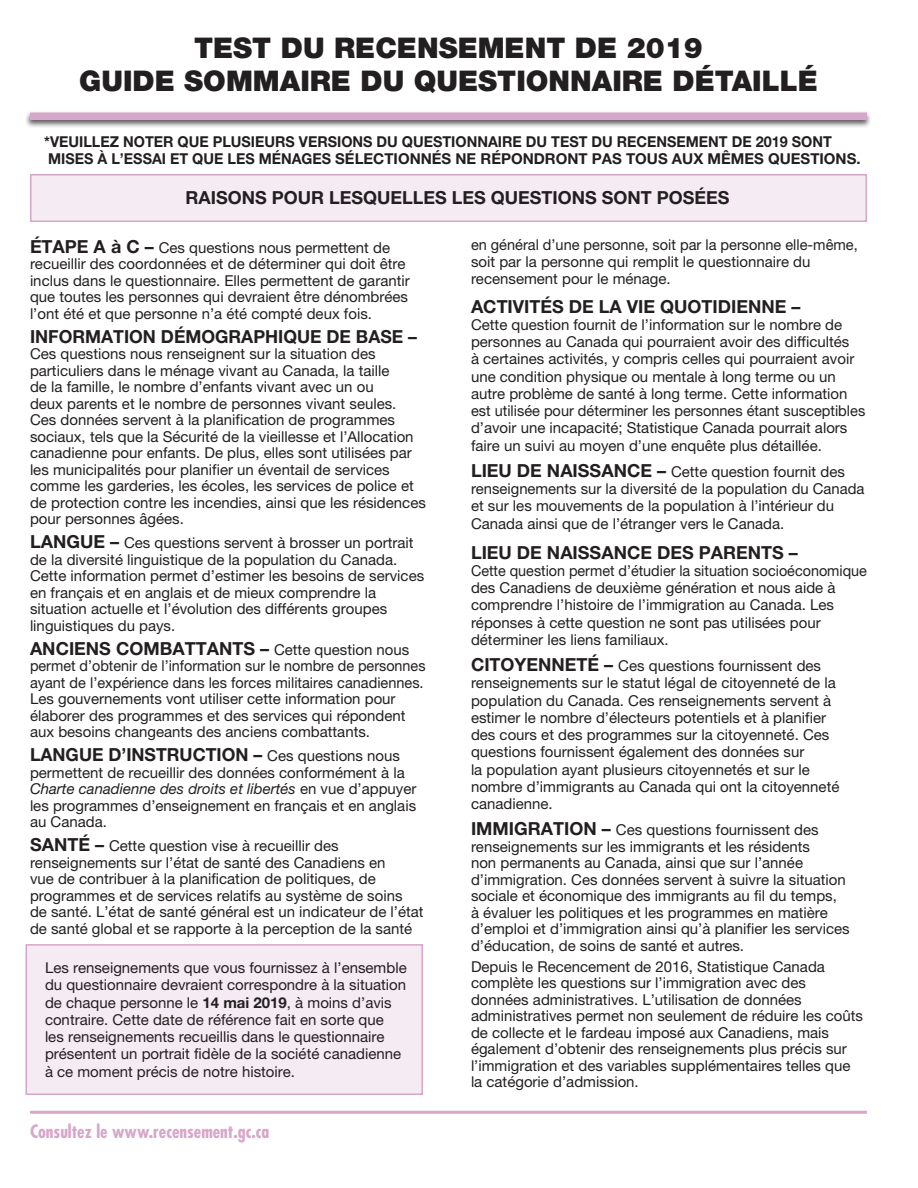
<style>
.page{position:relative;width:918px;height:1188px;background:#fff}
.page>*{position:absolute;margin:0;border:0;box-sizing:border-box;transform-origin:0 0}
.t1{font:900 28.5px "Helvetica Neue LT Pro";color:#231f20}
.t2{font:700 18px "Helvetica Neue LT Pro";color:#231f20}
.t3{font:700 condensed 18px "Futura";color:#d7a6cb}
.t4{font:15px/16.5px "Helvetica Neue LT Pro";color:#231f20}
.t5{font:15px/16.5px "Helvetica Neue LT Pro";color:#231f20;scale:.96 1}
.t6{font:700 15px "Helvetica Neue LT Pro";color:#231f20;scale:.96 1}
.s1{font-weight:700;font-size:18px}
.s2{font-weight:400;font-size:15px}
.s3{font-style:italic}
.s4{font-weight:700}
</style>
<div class="page">
<div style="left:25px;top:110px;width:847px;height:18px;background:#231f20;opacity:.75"></div>
<div style="left:30px;top:112px;width:837px;height:8px;background:#d7a6cb"></div>
<hr style="left:30px;top:1111px;width:837px;height:3px;background:#d7a6cb">
<div style="left:26px;top:945px;width:396px;height:149px;background:#f5ebf3"></div>
<div style="left:26px;top:944px;width:397px;height:151px;border:2px solid #d7a6cb"></div>
<div style="left:31px;top:175px;width:835px;height:46px;background:#f5ebf3"></div>
<div style="left:30px;top:174px;width:837px;height:48px;border:2px solid #d7a6cb"></div>
<p class="t1" style="left:194px;top:31px;width:510px">TEST DU RECENSEMENT DE 2019</p>
<p class="t1" style="left:79px;top:64px;width:740px">GUIDE SOMMAIRE DU QUESTIONNAIRE DÉTAILLÉ</p>
<p class="t6" style="left:44px;top:132px;width:822px">*VEUILLEZ NOTER QUE PLUSIEURS VERSIONS DU QUESTIONNAIRE DU TEST DU RECENSEMENT DE 2019 SONT</p>
<p class="t6" style="left:48px;top:149px;width:848px">MISES À L’ESSAI ET QUE LES MÉNAGES SÉLECTIONNÉS NE RÉPONDRONT PAS TOUS AUX MÊMES QUESTIONS.</p>
<p class="t2" style="left:185px;top:187px;width:546px">RAISONS POUR LESQUELLES LES QUESTIONS SONT POSÉES</p>
<p class="t4" style="left:30px;top:239px;width:381px"><span class="s1">ÉTAPE A à C –</span> Ces questions nous permettent de recueillir des coordonnées et de déterminer qui doit être inclus dans le questionnaire. Elles permettent de garantir que toutes les personnes qui devraient être dénombrées l’ont été et que personne n’a été compté deux fois.</p>
<p class="t2" style="left:30px;top:325px;width:389px">INFORMATION DÉMOGRAPHIQUE DE BASE –</p>
<p class="t4" style="left:30px;top:345px;width:397px">Ces questions nous renseignent sur la situation des particuliers dans le ménage vivant au Canada, la taille<br>de la famille, le nombre d’enfants vivant avec un ou<br>deux parents et le nombre de personnes vivant seules.<br>Ces données servent à la planification de programmes sociaux, tels que la Sécurité de la vieillesse et l’Allocation canadienne pour enfants. De plus, elles sont utilisées par les municipalités pour planifier un éventail de services comme les garderies, les écoles, les services de police et de protection contre les incendies, ainsi que les résidences pour personnes âgées.</p>
<p class="t4" style="left:30px;top:534px;width:396px"><span class="s1">LANGUE –</span> Ces questions servent à brosser un portrait de la diversité linguistique de la population du Canada.<br>Cette information permet d’estimer les besoins de services en français et en anglais et de mieux comprendre la situation actuelle et l’évolution des différents groupes linguistiques du pays.</p>
<p class="t2" style="left:30px;top:637px;width:381px">ANCIENS COMBATTANTS – <span class="s2">Cette question nous</span></p>
<p class="t5" style="left:30px;top:657px;width:414px">permet d’obtenir de l’information sur le nombre de personnes ayant de l’expérience dans les forces militaires canadiennes.<br>Les gouvernements vont utiliser cette information pour élaborer des programmes et des services qui répondent aux besoins changeants des anciens combattants.</p>
<p class="t2" style="left:30px;top:744px;width:372px">LANGUE D’INSTRUCTION – <span class="s2">Ces questions nous</span></p>
<p class="t4" style="left:30px;top:764px;width:388px">permettent de recueillir des données conformément à la <span class="s3">Charte canadienne des droits et libertés</span> en vue d’appuyer les programmes d’enseignement en français et en anglais au Canada.</p>
<p class="t4" style="left:30px;top:837px;width:395px"><span class="s1">SANTÉ –</span> Cette question vise à recueillir des renseignements sur l’état de santé des Canadiens en<br>vue de contribuer à la planification de politiques, de programmes et de services relatifs au système de soins<br>de santé. L’état de santé général est un indicateur de l’état de santé global et se rapporte à la perception de la santé</p>
<p class="t4" style="left:45px;top:959px;width:363px;line-height:17.2px">Les renseignements que vous fournissez à l’ensemble du questionnaire devraient correspondre à la situation de chaque personne le <span class="s4">14 mai 2019</span>, à moins d’avis contraire. Cette date de référence fait en sorte que<br>les renseignements recueillis dans le questionnaire présentent un portrait fidèle de la société canadienne à ce moment précis de notre histoire.</p>
<p class="t3" style="left:30px;top:1120px;width:241px">Consultez le www.recensement.gc.ca</p>
<p class="t4" style="left:471px;top:236px;width:388px">en général d’une personne, soit par la personne elle-même, soit par la personne qui remplit le questionnaire du recensement pour le ménage.</p>
<p class="t2" style="left:471px;top:295px;width:331px">ACTIVITÉS DE LA VIE QUOTIDIENNE –</p>
<p class="t4" style="left:471px;top:316px;width:396px;line-height:17.2px">Cette question fournit de l’information sur le nombre de personnes au Canada qui pourraient avoir des difficultés<br>à certaines activités, y compris celles qui pourraient avoir une condition physique ou mentale à long terme ou un autre problème de santé à long terme. Cette information est utilisée pour déterminer les personnes étant susceptibles d’avoir une incapacité; Statistique Canada pourrait alors faire un suivi au moyen d’une enquête plus détaillée.</p>
<p class="t4" style="left:471px;top:463px;width:395px;line-height:17.2px"><span class="s1">LIEU DE NAISSANCE –</span> Cette question fournit des renseignements sur la diversité de la population du Canada et sur les mouvements de la population à l’intérieur du Canada ainsi que de l’étranger vers le Canada.</p>
<p class="t2" style="left:471px;top:541px;width:328px">LIEU DE NAISSANCE DES PARENTS –</p>
<p class="t5" style="left:471px;top:562px;width:414px;line-height:17.2px">Cette question permet d’étudier la situation socioéconomique des Canadiens de deuxième génération et nous aide à comprendre l’histoire de l’immigration au Canada. Les réponses à cette question ne sont pas utilisées pour déterminer les liens familiaux.</p>
<p class="t4" style="left:471px;top:657px;width:370px;line-height:17.2px"><span class="s1">CITOYENNETÉ –</span> Ces questions fournissent des renseignements sur le statut légal de citoyenneté de la population du Canada. Ces renseignements servent à estimer le nombre d’électeurs potentiels et à planifier des cours et des programmes sur la citoyenneté. Ces questions fournissent également des données sur<br>la population ayant plusieurs citoyennetés et sur le nombre d’immigrants au Canada qui ont la citoyenneté canadienne.</p>
<p class="t4" style="left:471px;top:822px;width:380px"><span class="s1">IMMIGRATION –</span> Ces questions fournissent des renseignements sur les immigrants et les résidents<br>non permanents au Canada, ainsi que sur l’année d’immigration. Ces données servent à suivre la situation sociale et économique des immigrants au fil du temps,<br>à évaluer les politiques et les programmes en matière d’emploi et d’immigration ainsi qu’à planifier les services d’éducation, de soins de santé et autres.</p>
<p class="t4" style="left:471px;top:958px;width:394px">Depuis le Recencement de 2016, Statistique Canada complète les questions sur l’immigration avec des données administratives. L’utilisation de données administratives permet non seulement de réduire les coûts de collecte et le fardeau imposé aux Canadiens, mais également d’obtenir des renseignements plus précis sur l’immigration et des variables supplémentaires telles que la catégorie d’admission.</p>
</div>
